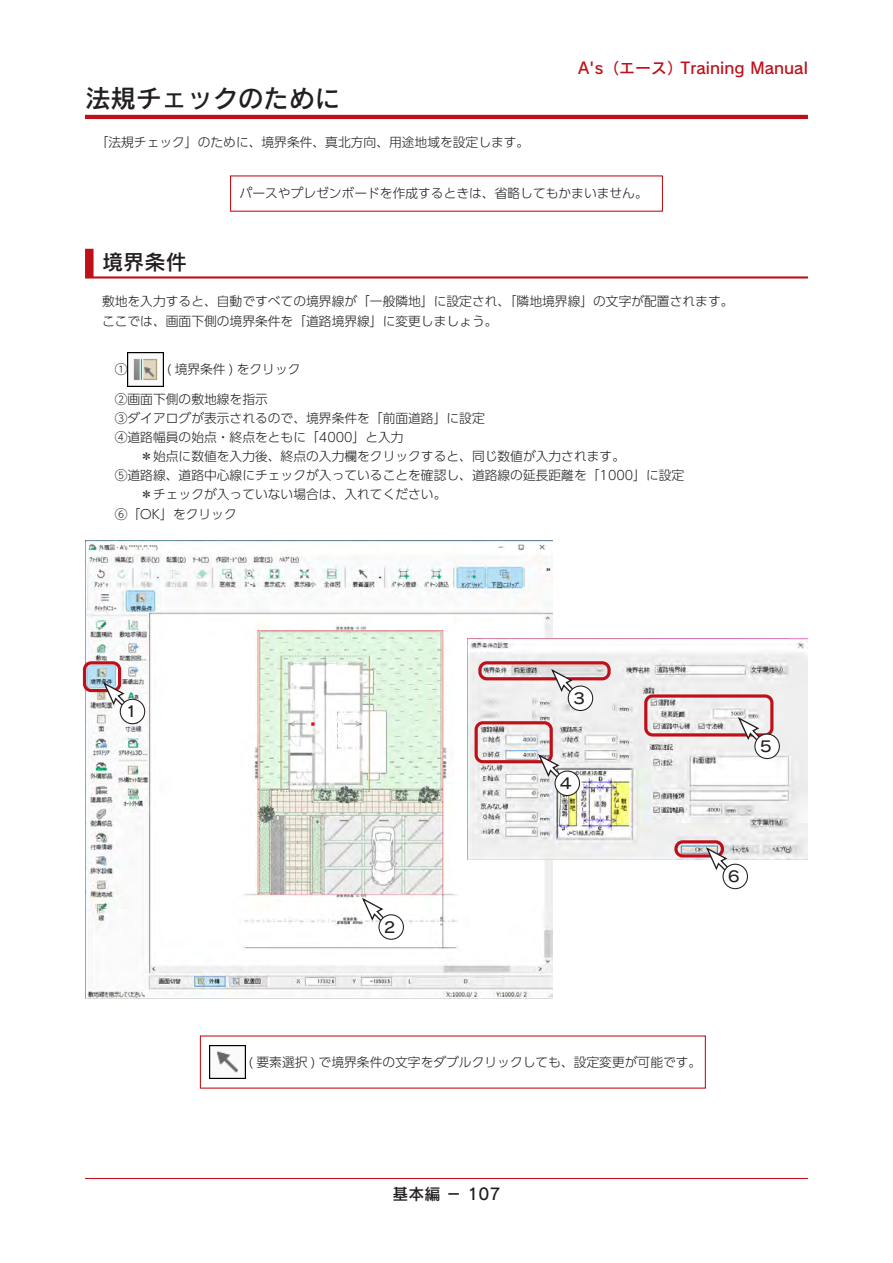
<style>
.page{position:relative;width:893px;height:1263px;background:#fff}
.page>*{position:absolute;margin:0;border:0;box-sizing:border-box;transform-origin:0 0}
.大見出し{font:25.5px "Rodin Pro N DB";color:#231f20}
.中見出し{font:21.3px "Rodin Pro N DB";color:#231f20}
.t1{font:15.9px "Rodin Pro N DB";color:#bd1018}
.t2{font:15.9px "Rodin Pro N DB";color:#231f20}
.本文{font:14.85px "Rodin Pro N DB";color:#231f20}
.操作{font:300 12.75px "UD Shin Go Pr 6 N";color:#231f20}
.本文-2{font:300 12.75px "UD Shin Go Pr 6 N";color:#231f20}
.参考{font:300 12.75px "UD Shin Go Pr 6 N";color:#231f20}
</style>
<div class="page">
<hr style="left:85px;top:1178px;width:723px;height:1px;background:#bd1018">
<hr style="left:85px;top:115px;width:723px;height:4px;background:#bd1018">
<svg style="left:85px;top:249px;width:723px;height:30px;background:#ce4f55"></svg>
<div style="left:94px;top:247px;width:718px;height:29px;background:#fff"></div>
<img style="left:128px;top:352px;width:36px;height:34px">
<img style="left:209px;top:1045px;width:36px;height:34px">
<img style="left:85px;top:540px;width:468px;height:459px">
<img style="left:468px;top:638px;width:340px;height:221px">
<div style="left:83px;top:661px;width:38px;height:31px;border:3px solid #bd1018;border-radius:7px"></div>
<svg style="left:102px;top:681px;width:25px;height:26px"></svg>
<div style="left:120px;top:699px;width:25px;height:25px;background:#fff;border-radius:50%"></div>
<div style="left:120px;top:699px;width:25px;height:25px;border:1px solid #231f20;border-radius:50%"></div>
<svg style="left:360px;top:896px;width:26px;height:27px"></svg>
<div style="left:379px;top:915px;width:24px;height:24px;background:#fff;border-radius:50%"></div>
<div style="left:378px;top:914px;width:26px;height:26px;border:1px solid #231f20;border-radius:50%"></div>
<div style="left:478px;top:661px;width:133px;height:19px;border:3px solid #bd1018;border-radius:7px"></div>
<svg style="left:550px;top:667px;width:25px;height:27px"></svg>
<div style="left:568px;top:686px;width:25px;height:24px;background:#fff;border-radius:50%"></div>
<div style="left:568px;top:685px;width:25px;height:26px;border:1px solid #231f20;border-radius:50%"></div>
<div style="left:475px;top:721px;width:78px;height:42px;border:3px solid #bd1018;border-radius:7px"></div>
<svg style="left:536px;top:752px;width:26px;height:27px"></svg>
<div style="left:555px;top:771px;width:24px;height:24px;background:#fff;border-radius:50%"></div>
<div style="left:554px;top:770px;width:26px;height:26px;border:1px solid #231f20;border-radius:50%"></div>
<div style="left:674px;top:840px;width:50px;height:17px;border:3px solid #bd1018;border-radius:7px"></div>
<svg style="left:704px;top:845px;width:26px;height:26px"></svg>
<div style="left:723px;top:864px;width:24px;height:25px;background:#fff;border-radius:50%"></div>
<div style="left:722px;top:864px;width:26px;height:25px;border:1px solid #231f20;border-radius:50%"></div>
<div style="left:644px;top:694px;width:129px;height:42px;border:3px solid #bd1018;border-radius:7px"></div>
<svg style="left:736px;top:715px;width:25px;height:27px"></svg>
<div style="left:755px;top:734px;width:24px;height:24px;background:#fff;border-radius:50%"></div>
<div style="left:754px;top:733px;width:26px;height:26px;border:1px solid #231f20;border-radius:50%"></div>
<p class="大見出し" style="left:85px;top:81px;width:257px">法規チェックのために</p>
<p class="本文-2" style="left:96px;top:132px;width:435px">「法規チェック」のために、境界条件、真北方向、用途地域を設定します。</p>
<p class="t1" style="left:578px;top:57px;width:231px">A's（エース）Training Manual</p>
<p class="参考" style="left:240px;top:183px;width:410px">パースやプレゼンボードを作成するときは、省略してもかまいません。</p>
<p class="中見出し" style="left:102px;top:247px;width:87px">境界条件</p>
<p class="本文-2" style="left:102px;top:291px;width:633px">敷地を入力すると、自動ですべての境界線が「一般隣地」に設定され、「隣地境界線」の文字が配置されます。</p>
<p class="本文-2" style="left:102px;top:310px;width:397px">ここでは、画面下側の境界条件を「道路境界線」に変更しましょう。</p>
<p class="操作" style="left:115px;top:359px;width:14px">①</p>
<p class="操作" style="left:167px;top:359px;width:135px">( 境界条件 ) をクリック</p>
<p class="操作" style="left:115px;top:389px;width:155px">②画面下側の敷地線を指示</p>
<p class="操作" style="left:115px;top:408px;width:371px">③ダイアログが表示されるので、境界条件を「前面道路」に設定</p>
<p class="操作" style="left:115px;top:427px;width:290px">④道路幅員の始点・終点をともに「4000」と入力</p>
<p class="操作" style="left:140px;top:446px;width:486px">＊始点に数値を入力後、終点の入力欄をクリックすると、同じ数値が入力されます。</p>
<p class="操作" style="left:115px;top:465px;width:571px">⑤道路線、道路中心線にチェックが入っていることを確認し、道路線の延長距離を「1000」に設定</p>
<p class="操作" style="left:140px;top:484px;width:308px">＊チェックが入っていない場合は、入れてください。</p>
<p class="操作" style="left:115px;top:503px;width:123px">⑥「OK」をクリック</p>
<p class="本文" style="left:126px;top:702px;width:12px">1</p>
<p class="本文" style="left:383px;top:917px;width:16px">２</p>
<p class="本文" style="left:572px;top:688px;width:16px">３</p>
<p class="本文" style="left:559px;top:773px;width:16px">４</p>
<p class="本文" style="left:758px;top:736px;width:16px">５</p>
<p class="本文" style="left:727px;top:867px;width:16px">６</p>
<p class="参考" style="left:249px;top:1052px;width:454px">( 要素選択 ) で境界条件の文字をダブルクリックしても、設定変更が可能です。</p>
<p class="t2" style="left:393px;top:1184px;width:109px">基本編 － 107</p>
</div>
